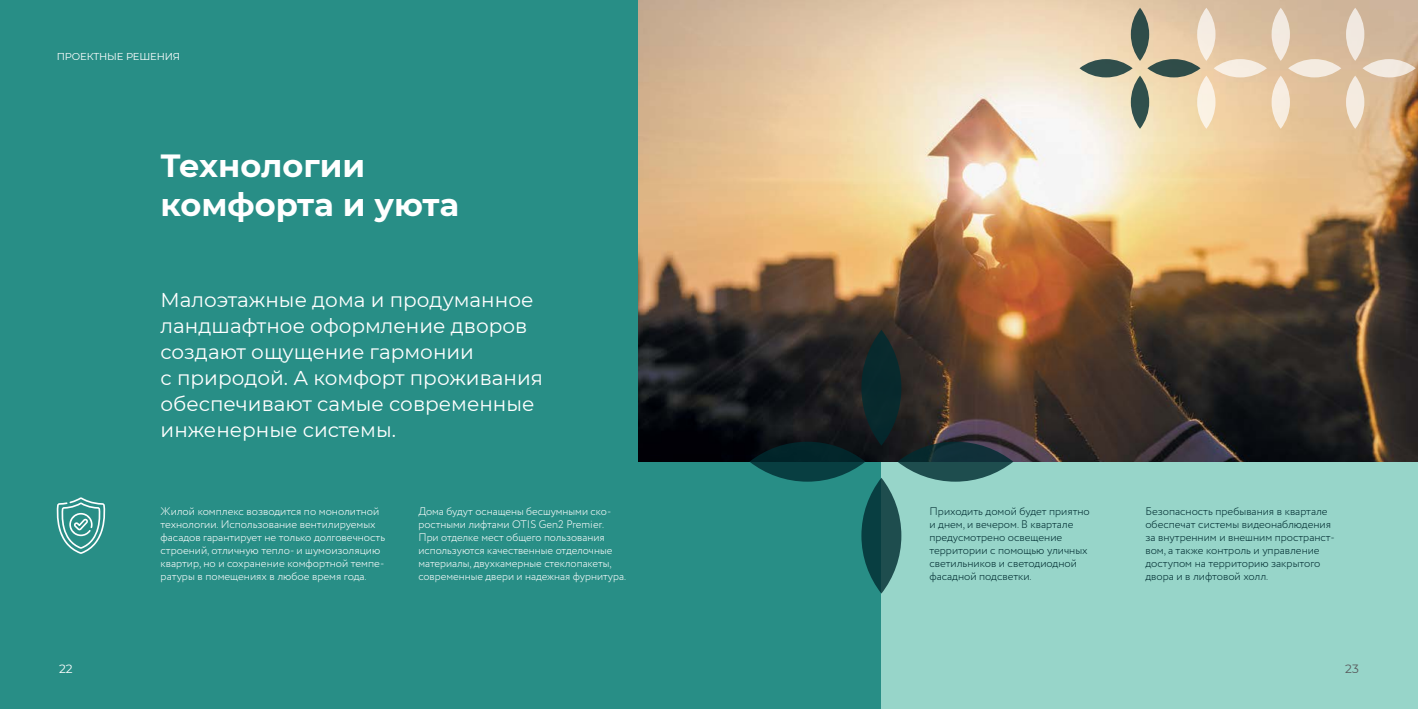
<style>
.page{position:relative;width:1418px;height:709px;background:#fff}
.page>*{position:absolute;margin:0;border:0;box-sizing:border-box;transform-origin:0 0}
.t1{font:700 32px/39px "Montserrat";color:#fff}
.t2{font:20px/26px "Montserrat";color:#fff}
.t3{font:12px "Montserrat";color:#fff}
.t4{font:12px "Montserrat";color:#58595b}
.t5{font:300 11px/13px "Circe";color:#fff}
.t6{font:300 11px/13px "Circe";color:#002b30}
.t7{font:11px "Circe";letter-spacing:.01em;color:#fff}
.t8{font:10px "Montserrat";letter-spacing:-.01em;color:#fff}
</style>
<div class="page">
<div style="left:0;top:0;width:881px;height:709px;background:#288e86"></div>
<div style="left:881px;top:0;width:536px;height:709px;background:#97d5c9"></div>
<img style="left:638px;top:0;width:779px;height:461px">
<svg style="left:861px;top:330px;width:40px;height:115px;background:#0b272b"></svg>
<svg style="left:861px;top:478px;width:40px;height:115px;background:#1b5253"></svg>
<svg style="left:749px;top:442px;width:116px;height:39px;background:#063336"></svg>
<svg style="left:897px;top:442px;width:116px;height:39px;background:#1f4448"></svg>
<svg style="left:56px;top:497px;width:50px;height:57px"></svg>
<svg style="left:1197px;top:76px;width:18px;height:53px"></svg>
<svg style="left:1197px;top:8px;width:18px;height:53px"></svg>
<svg style="left:1213px;top:59px;width:53px;height:18px"></svg>
<svg style="left:1345px;top:76px;width:19px;height:53px"></svg>
<svg style="left:1345px;top:8px;width:19px;height:53px"></svg>
<svg style="left:1362px;top:59px;width:53px;height:18px"></svg>
<svg style="left:1271px;top:76px;width:18px;height:53px"></svg>
<svg style="left:1271px;top:8px;width:18px;height:53px"></svg>
<svg style="left:1288px;top:59px;width:53px;height:18px"></svg>
<svg style="left:1130px;top:76px;width:19px;height:53px"></svg>
<svg style="left:1130px;top:8px;width:19px;height:53px"></svg>
<svg style="left:1147px;top:59px;width:53px;height:18px"></svg>
<svg style="left:1079px;top:59px;width:53px;height:18px"></svg>
<p class="t7" style="left:57px;top:48px;width:104px">ИНФРАСТРУКТУРА</p>
<p class="t8" style="left:57px;top:49px;width:125px">ПРОЕКТНЫЕ РЕШЕНИЯ</p>
<h1 class="t1" style="left:160px;top:144px;width:300px">Технологии комфорта и уюта</h1>
<h2 class="t2" style="left:160px;top:286px;width:384px">Малоэтажные дома и продуманное ландшафтное оформление дворов создают ощущение гармонии<br>с природой. А комфорт проживания обеспечивают самые современные инженерные системы.</h2>
<p class="t5" style="left:160px;top:505px;width:226px">Жилой комплекс возводится по монолитной технологии. Использование вентилируемых фасадов гарантирует не только долговечность строений, отличную тепло- и шумоизоляцию квартир, но и сохранение комфортной темпе&shy;ратуры в помещениях в любое время года.</p>
<p class="t5" style="left:418px;top:505px;width:209px">Дома будут оснащены бесшумными ско&shy;ростными лифтами OTIS Gen2 Premier.<br>При отделке мест общего пользования используются качественные отделочные материалы, двухкамерные стеклопакеты, современные двери и надежная фурнитура.</p>
<p class="t6" style="left:929px;top:505px;width:162px">Приходить домой будет приятно и днем, и вечером. В квартале предусмотрено освещение территории с помощью уличных светильников и светодиодной фасадной подсветки.</p>
<p class="t6" style="left:1145px;top:505px;width:189px">Безопасность пребывания в квартале обеспечат системы видеонаблюдения за внутренним и внешним пространст&shy;вом, а также контроль и управление доступом на территорию закрытого двора и в лифтовой холл.</p>
<p class="t3" style="left:59px;top:660px;width:15px">22</p>
<p class="t4" style="left:1345px;top:660px;width:15px">23</p>
</div>
